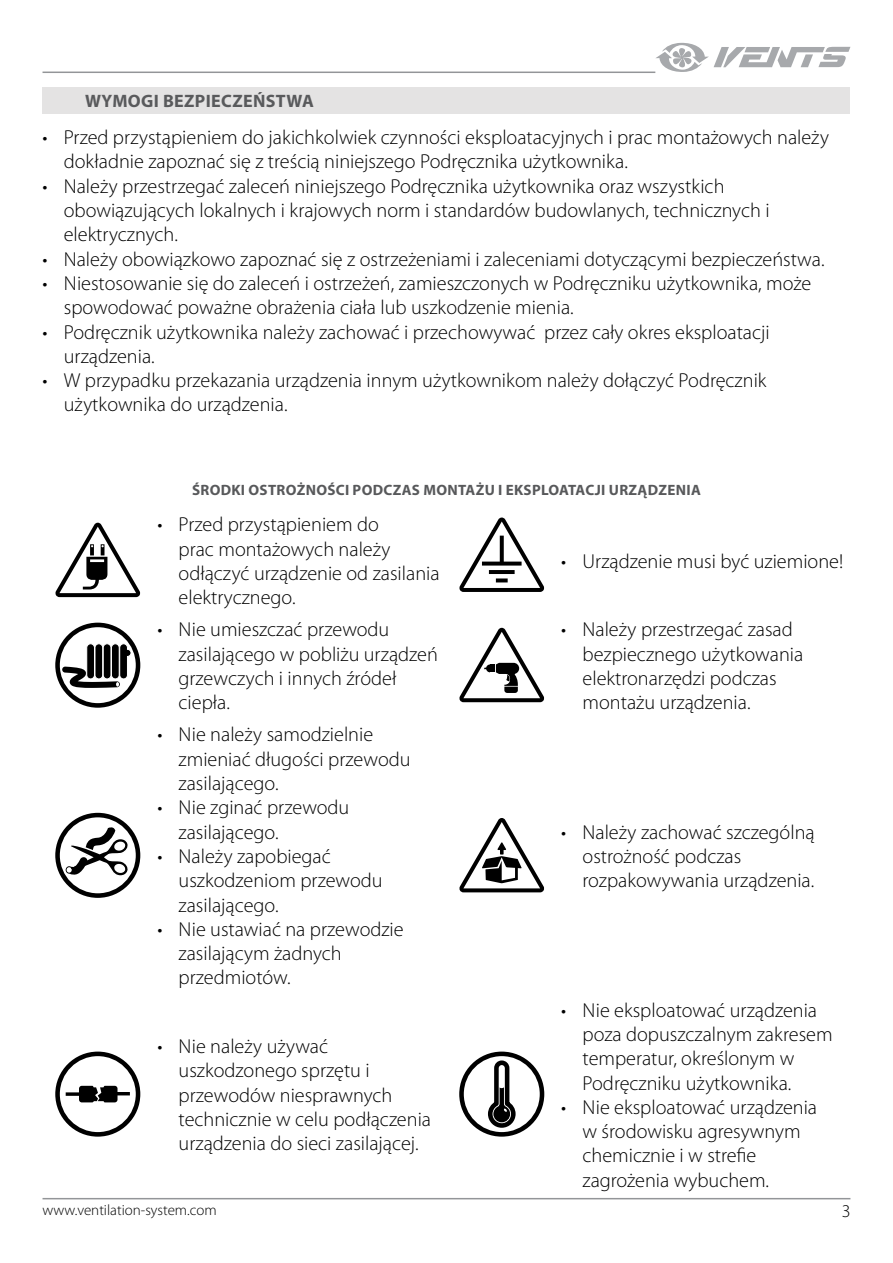
<style>
.page{position:relative;width:893px;height:1263px;background:#fff}
.page>*{position:absolute;margin:0;border:0;box-sizing:border-box;transform-origin:0 0}
.t1{font:300 20.25px/24.3px "Myriad Pro";color:#000}
.t2{font:700 18px "Myriad Pro";letter-spacing:.02em;color:#595a5c}
.t3{font:300 18px "Myriad Pro";color:#000}
.t4{font:700 15px "Myriad Pro";letter-spacing:.02em;color:#58595b}
.t5{font:300 15px "Myriad Pro";color:#000}
</style>
<div class="page">
<hr style="left:43px;top:1198px;width:807px;height:1px;background:#939598">
<hr style="left:43px;top:72px;width:612px;height:1px;background:#939598">
<svg style="left:655px;top:43px;width:195px;height:29px"></svg>
<div style="left:43px;top:87px;width:807px;height:27px;background:#e4e3e3"></div>
<svg style="left:55px;top:523px;width:85px;height:74px"></svg>
<svg style="left:459px;top:517px;width:85px;height:75px"></svg>
<svg style="left:500px;top:536px;width:4px;height:26px"></svg>
<svg style="left:482px;top:562px;width:40px;height:4px"></svg>
<hr style="left:489px;top:570px;width:26px;height:4px;background:#000">
<svg style="left:496px;top:578px;width:12px;height:4px"></svg>
<svg style="left:55px;top:623px;width:85px;height:85px"></svg>
<svg style="left:459px;top:628px;width:85px;height:74px"></svg>
<svg style="left:55px;top:813px;width:85px;height:85px"></svg>
<svg style="left:459px;top:818px;width:85px;height:74px"></svg>
<svg style="left:55px;top:1051px;width:85px;height:85px"></svg>
<svg style="left:459px;top:1051px;width:85px;height:85px"></svg>
<p class="t2" style="left:85px;top:89px;width:230px">WYMOGI BEZPIECZEŃSTWA</p>
<p class="t1" style="left:64px;top:126px;width:767px;text-indent:-21px">• Przed przystąpieniem do jakichkolwiek czynności eksploatacyjnych i prac montażowych należy dokładnie zapoznać się z treścią niniejszego Podręcznika użytkownika.</p>
<p class="t1" style="left:64px;top:174px;width:707px;text-indent:-21px">• Należy przestrzegać zaleceń niniejszego Podręcznika użytkownika oraz wszystkich obowiązujących lokalnych i krajowych norm i standardów budowlanych, technicznych i elektrycznych.</p>
<p class="t1" style="left:43px;top:247px;width:784px">• Należy obowiązkowo zapoznać się z ostrzeżeniami i zaleceniami dotyczącymi bezpieczeństwa.</p>
<p class="t1" style="left:64px;top:271px;width:749px;text-indent:-21px">• Niestosowanie się do zaleceń i ostrzeżeń, zamieszczonych w Podręczniku użytkownika, może spowodować poważne obrażenia ciała lub uszkodzenie mienia.</p>
<p class="t1" style="left:64px;top:320px;width:707px;text-indent:-21px">• Podręcznik użytkownika należy zachować i przechowywać przez cały okres eksploatacji urządzenia.</p>
<p class="t1" style="left:64px;top:369px;width:704px;text-indent:-21px">• W przypadku przekazania urządzenia innym użytkownikom należy dołączyć Podręcznik użytkownika do urządzenia.</p>
<p class="t4" style="left:192px;top:480px;width:510px">ŚRODKI OSTROŻNOŚCI PODCZAS MONTAŻU I EKSPLOATACJI URZĄDZENIA</p>
<p class="t1" style="left:179px;top:513px;width:263px;text-indent:-21px">• Przed przystąpieniem do<br>prac montażowych należy odłączyć urządzenie od zasilania elektrycznego.</p>
<p class="t1" style="left:561px;top:549px;width:283px">• Urządzenie musi być uziemione!</p>
<p class="t1" style="left:179px;top:618px;width:261px;text-indent:-21px">• Nie umieszczać przewodu zasilającego w pobliżu urządzeń grzewczych i innych źródeł ciepła.</p>
<p class="t1" style="left:583px;top:618px;width:222px;text-indent:-21px">• Należy przestrzegać zasad bezpiecznego użytkowania elektronarzędzi podczas montażu urządzenia.</p>
<p class="t1" style="left:179px;top:723px;width:233px;text-indent:-21px">• Nie należy samodzielnie zmieniać długości przewodu zasilającego.</p>
<p class="t1" style="left:179px;top:796px;width:172px;text-indent:-21px">• Nie zginać przewodu zasilającego.</p>
<p class="t1" style="left:179px;top:844px;width:206px;text-indent:-21px">• Należy zapobiegać uszkodzeniom przewodu zasilającego.</p>
<p class="t1" style="left:179px;top:917px;width:227px;text-indent:-21px">• Nie ustawiać na przewodzie zasilającym żadnych przedmiotów.</p>
<p class="t1" style="left:583px;top:820px;width:234px;text-indent:-21px">• Należy zachować szczególną ostrożność podczas rozpakowywania urządzenia.</p>
<p class="t1" style="left:179px;top:1034px;width:254px;text-indent:-21px">• Nie należy używać uszkodzonego sprzętu i przewodów niesprawnych technicznie w celu podłączenia urządzenia do sieci zasilającej.</p>
<p class="t1" style="left:583px;top:998px;width:252px;text-indent:-21px">• Nie eksploatować urządzenia poza dopuszczalnym zakresem temperatur, określonym w<br>Podręczniku użytkownika.</p>
<p class="t1" style="left:583px;top:1095px;width:236px;text-indent:-21px">• Nie eksploatować urządzenia w środowisku agresywnym chemicznie i w strefie zagrożenia wybuchem.</p>
<p class="t5" style="left:43px;top:1201px;width:176px">www.ventilation-system.com</p>
<p class="t3" style="left:842px;top:1201px;width:10px">3</p>
</div>
